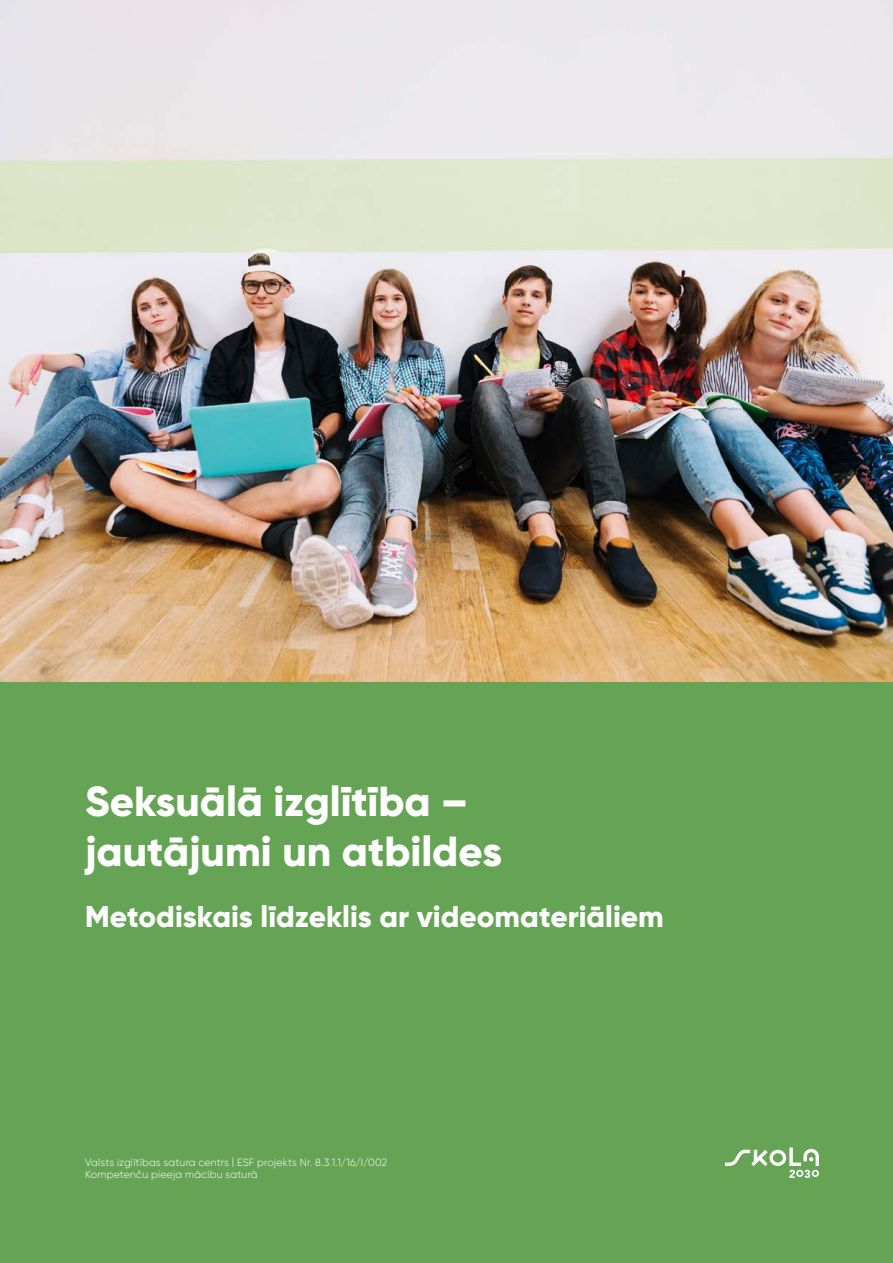
<style>
.page{position:relative;width:893px;height:1263px;background:#fff}
.page>*{position:absolute;margin:0;border:0;box-sizing:border-box;transform-origin:0 0}
.t1{font:800 42px/50.4px "Gilroy";color:#fff}
.t2{font:800 30px "Gilroy";color:#fff}
.t3{font:300 10.5px/12.6px "Gilroy";letter-spacing:.015em;color:#fff}
</style>
<div class="page">
<img style="left:0;top:0;width:893px;height:682px">
<div style="left:0;top:682px;width:893px;height:581px;background:#65a454"></div>
<svg style="left:725px;top:1147px;width:94px;height:31px"></svg>
<h1 class="t1" style="left:85px;top:775px;width:419px">Seksuālā izglītība – jautājumi un atbildes</h1>
<h2 class="t2" style="left:85px;top:898px;width:580px">Metodiskais līdzeklis ar videomateriāliem</h2>
<p class="t3" style="left:85px;top:1155px;width:304px">Valsts izglītības satura centrs | ESF projekts Nr. 8.3.1.1/16/I/002<br>Kompetenču pieeja mācību saturā</p>
</div>
